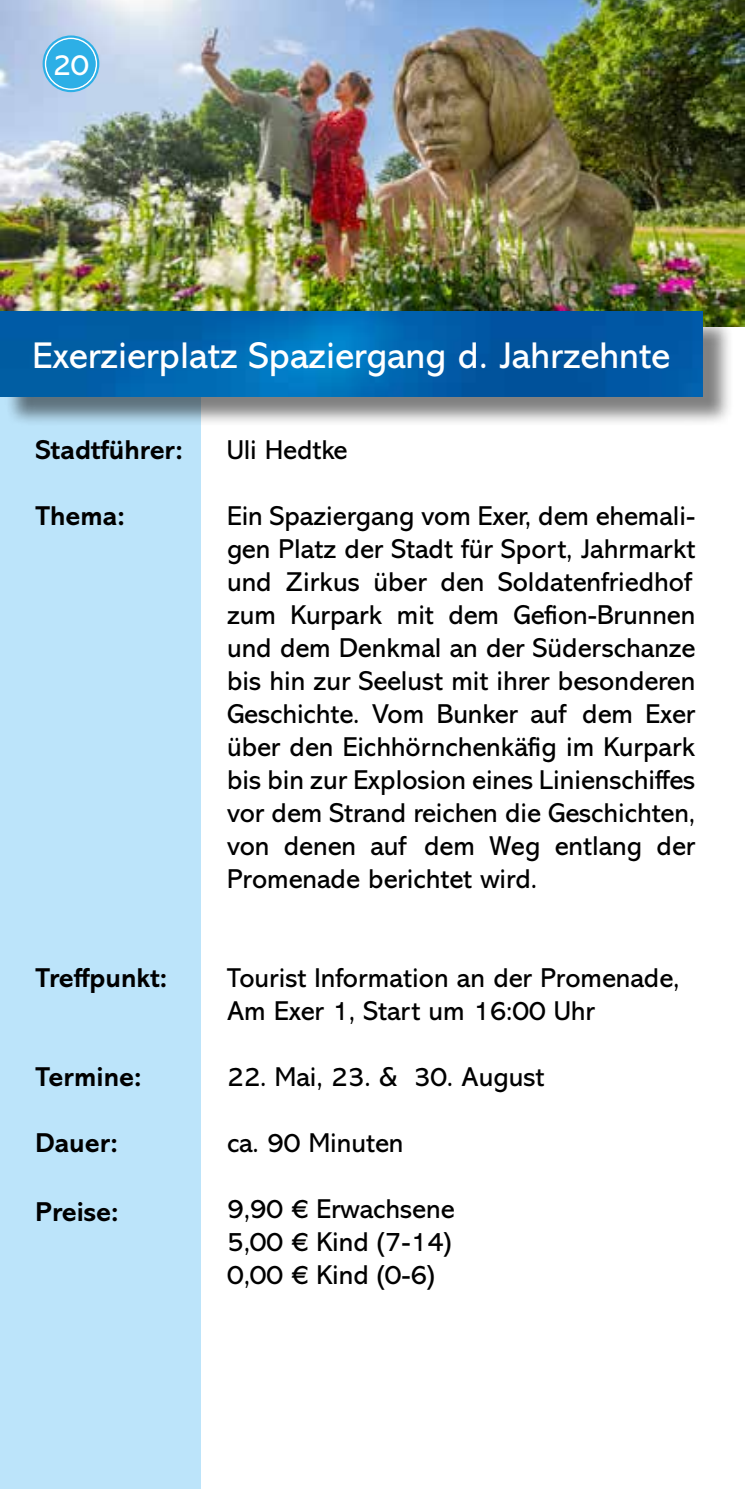
<style>
.page{position:relative;width:745px;height:1489px;background:#fff}
.page>*{position:absolute;margin:0;border:0;box-sizing:border-box;transform-origin:0 0}
.t1{font:37.5px "Abadi MT Pro";color:#fff}
.t2{font:30px "Abadi MT Pro";color:#fff}
.t3{font:27.5px/33px "Abadi MT Pro";color:#000}
.t4{font:700 27.5px "Abadi MT Pro";color:#000}
</style>
<div class="page">
<div style="left:0;top:390px;width:201px;height:1098px;background:#bce4fa"></div>
<img style="left:0;top:0;width:744px;height:326px">
<svg style="left:43px;top:35px;width:56px;height:57px"></svg>
<div style="left:45px;top:38px;width:52px;height:52px;border:2px solid #fff;border-radius:50%"></div>
<div style="left:46px;top:39px;width:50px;height:49px;background:#2dafe6;border-radius:50%"></div>
<div style="left:4px;top:316px;width:729px;height:111px;background:#000;opacity:.5"></div>
<img style="left:0;top:312px;width:702px;height:84px">
<p class="t2" style="left:53px;top:48px;width:38px">20</p>
<h1 class="t1" style="left:32px;top:334px;width:638px">Exerzierplatz Spaziergang d. Jahrzehnte</h1>
<p class="t4" style="left:35px;top:433px;width:149px">Stadtführer:</p>
<p class="t3" style="left:227px;top:433px;width:122px">Uli Hedtke</p>
<p class="t4" style="left:35px;top:499px;width:91px">Thema:</p>
<p class="t3" style="left:227px;top:499px;width:469px">Ein Spaziergang vom Exer, dem ehemali&shy;gen Platz der Stadt für Sport, Jahrmarkt und Zirkus über den Soldatenfriedhof zum Kurpark mit dem Gefion-Brunnen und dem Denkmal an der Süderschanze bis hin zur Seelust mit ihrer besonderen Geschichte. Vom Bunker auf dem Exer über den Eichhörnchenkäfig im Kurpark bis bin zur Explosion eines Linienschiffes vor dem Strand reichen die Geschichten, von denen auf dem Weg entlang der Promenade berichtet wird.</p>
<p class="t4" style="left:35px;top:961px;width:133px">Treffpunkt:</p>
<p class="t3" style="left:227px;top:961px;width:453px">Tourist Information an der Promenade,<br>Am Exer 1, Start um 16:00 Uhr</p>
<p class="t4" style="left:35px;top:1060px;width:107px">Termine:</p>
<p class="t3" style="left:227px;top:1060px;width:319px">22. Mai, 23. &amp; 30. August</p>
<p class="t4" style="left:35px;top:1126px;width:84px">Dauer:</p>
<p class="t3" style="left:227px;top:1126px;width:178px">ca. 90 Minuten</p>
<p class="t4" style="left:35px;top:1195px;width:85px">Preise:</p>
<p class="t3" style="left:227px;top:1192px;width:229px;text-align:justify">9,90 € Erwachsene 5,00 € Kind (7-14)<br>0,00 € Kind (0-6)</p>
</div>
